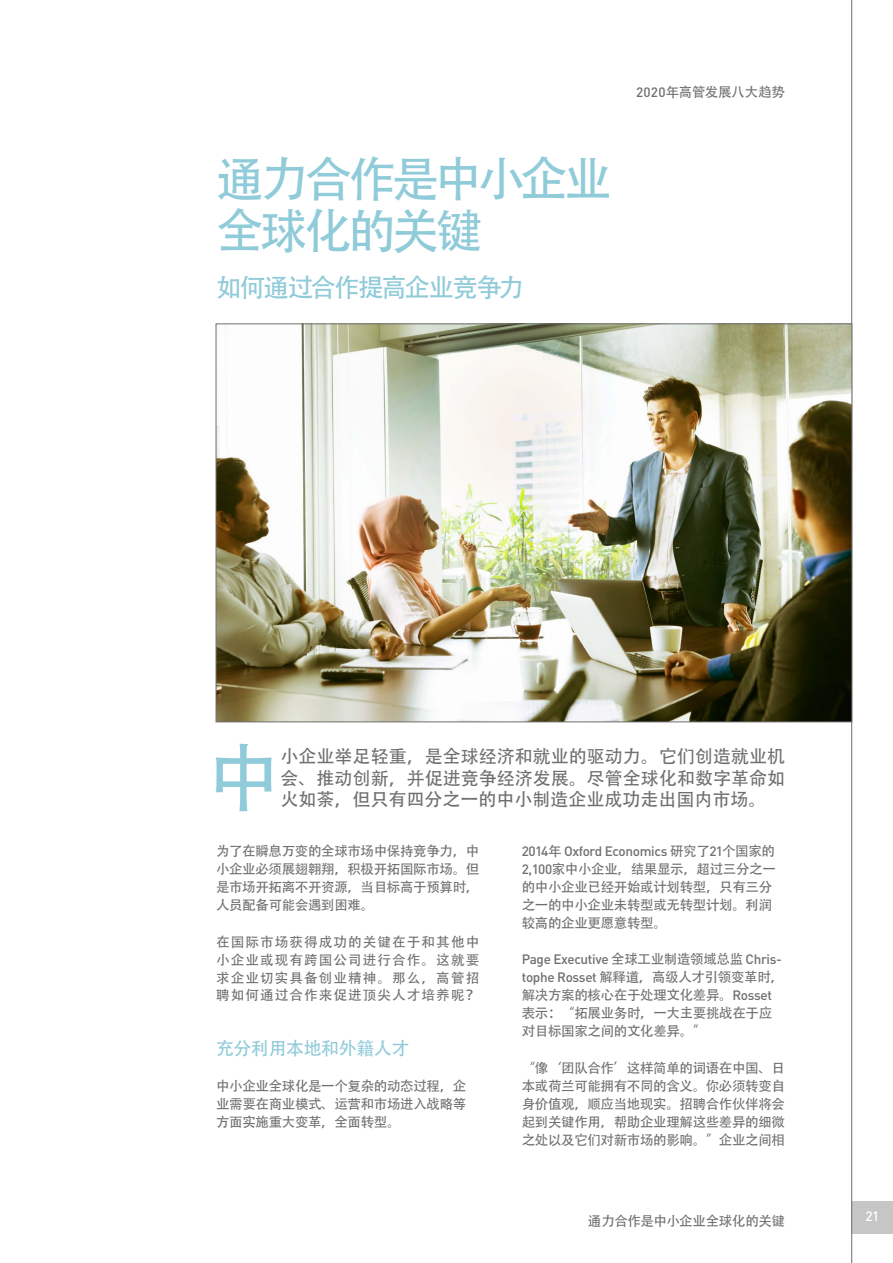
<style>
.page{position:relative;width:893px;height:1263px;background:#fff}
.page>*{position:absolute;margin:0;border:0;box-sizing:border-box;transform-origin:0 0}
.t1{font:74.4px "Adobe Heiti Std";color:#90cbd9}
.t2{font:48px/52.5px "Adobe Heiti Std";letter-spacing:-.09em;color:#90cbd9}
.t3{font:25.5px "Adobe Heiti Std";letter-spacing:-.07em;color:#90cbd9}
.t4{font:18px/21.6px "Adobe Heiti Std";color:#706f6f;text-align:justify}
.t5{font:18px "Adobe Heiti Std";letter-spacing:-.025em;color:#90cbd9}
.t6{font:13.5px/18px "Adobe Heiti Std";letter-spacing:-.025em;color:#706f6f;text-align:justify}
.t7{font:500 13.5px "DIN Pro";letter-spacing:-.025em;color:#706f6f}
.t8{font:500 13.5px "DIN Pro";color:#fff}
.s1{font-family:"DIN Pro";font-weight:500}
.s2{font-family:"Adobe Heiti Std";font-weight:400}
</style>
<div class="page">
<div style="left:851px;top:1201px;width:42px;height:33px;background:#c6c6c6"></div>
<hr style="left:851px;top:0;width:1px;height:1263px;background:#706f6f">
<img style="left:218px;top:326px;width:632px;height:394px">
<h2 class="t2" style="left:216px;top:154px;width:397px">通力合作是中小企业全球化的关键</h2>
<h3 class="t3" style="left:216px;top:273px;width:310px">如何通过合作提高企业竞争力</h3>
<p class="t6" style="left:636px;top:83px;width:150px"><span class="s1">2020</span>年高管发展八大趋势</p>
<h1 class="t1" style="left:206px;top:734px;width:76px">中</h1>
<h3 class="t4" style="left:281px;top:746px;width:506px">小企业举足轻重，是全球经济和就业的驱动力。它们创造就业机会、推动创新，并促进竞争经济发展。尽管全球化和数字革命如火如荼，但只有四分之一的中小制造企业成功走出国内市场。</h3>
<p class="t6" style="left:216px;top:843px;width:265px">为了在瞬息万变的全球市场中保持竞争力，中小企业必须展翅翱翔，积极开拓国际市场。但是市场开拓离不开资源，当目标高于预算时，人员配备可能会遇到困难。</p>
<p class="t6" style="left:216px;top:933px;width:265px">在国际市场获得成功的关键在于和其他中小企业或现有跨国公司进行合作。这就要求企业切实具备创业精神。那么，高管招聘如何通过合作来促进顶尖人才培养呢？</p>
<h3 class="t5" style="left:216px;top:1037px;width:195px">充分利用本地和外籍人才</h3>
<p class="t6" style="left:216px;top:1077px;width:252px">中小企业全球化是一个复杂的动态过程，企业需要在商业模式、运营和市场进入战略等方面实施重大变革，全面转型。</p>
<p class="t7" style="left:522px;top:842px;width:255px">2014<span class="s2">年</span> Oxford Economics <span class="s2">研究了</span>21<span class="s2">个国家的</span></p>
<p class="t6" style="left:522px;top:861px;width:256px;text-align:left"><span class="s1">2,100</span>家中小企业，结果显示，超过三分之一的中小企业已经开始或计划转型，只有三分之一的中小企业未转型或无转型计划。利润较高的企业更愿意转型。</p>
<p class="t7" style="left:522px;top:950px;width:262px">Page Executive <span class="s2">全球工业制造领域总监</span> Chris-</p>
<p class="t6" style="left:522px;top:969px;width:264px;text-align:left"><span class="s1">tophe Rosset</span> 解释道，高级人才引领变革时，解决方案的核心在于处理文化差异。<span class="s1">Rosset</span>表示：“拓展业务时，一大主要挑战在于应对目标国家之间的文化差异。”</p>
<p class="t6" style="left:522px;top:1059px;width:265px">“像‘团队合作’这样简单的词语在中国、日本或荷兰可能拥有不同的含义。你必须转变自身价值观，顺应当地现实。招聘合作伙伴将会起到关键作用，帮助企业理解这些差异的细微之处以及它们对新市场的影响。”企业之间相</p>
<p class="t6" style="left:588px;top:1212px;width:199px">通力合作是中小企业全球化的关键</p>
<p class="t8" style="left:865px;top:1207px;width:15px">21</p>
</div>
